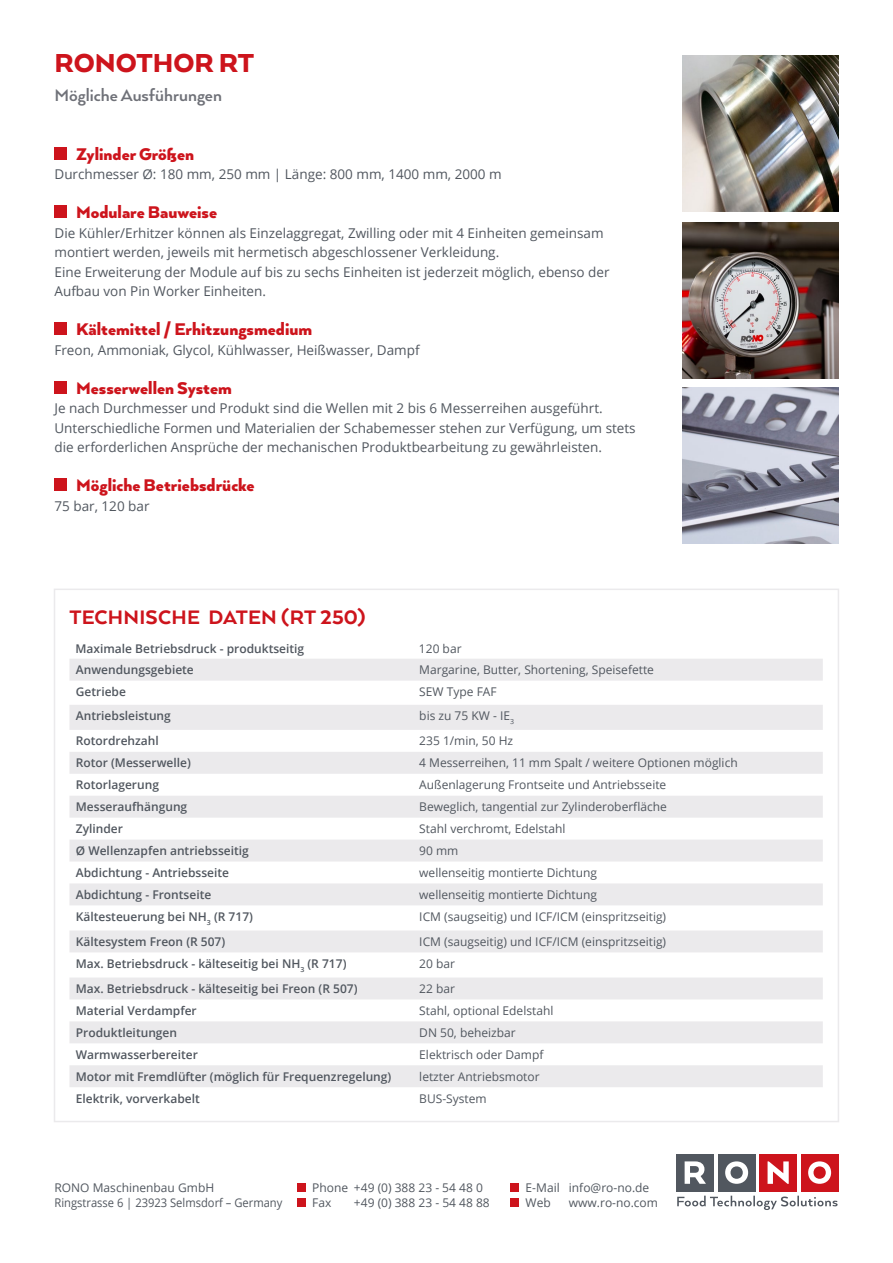
<style>
.page{position:relative;width:893px;height:1263px;background:#fff}
.page>*{position:absolute;margin:0;border:0;box-sizing:border-box;transform-origin:0 0}
.t1{font:900 30px "Arquitecta";color:#cd141c}
.t2{font:800 22.5px "Arquitecta";letter-spacing:.01em;color:#cd141c}
.t3{font:900 19.5px "Arquitecta";color:#cd141c}
.t4{font:700 19.5px "Arquitecta";color:#6f7178}
.t5{font:13.5px/19.5px "Open Sans";color:#51575f}
.t6{font:12px/15px "Open Sans";color:#51575f}
.t7{font:600 12px "Open Sans";color:#51575f}
</style>
<div class="page">
<div style="left:297px;top:1183px;width:9px;height:9px;background:#cd141c"></div>
<div style="left:297px;top:1198px;width:9px;height:9px;background:#cd141c"></div>
<div style="left:510px;top:1183px;width:9px;height:9px;background:#cd141c"></div>
<div style="left:510px;top:1198px;width:9px;height:9px;background:#cd141c"></div>
<div style="left:676px;top:1154px;width:38px;height:37px;background:#51575f"></div>
<div style="left:718px;top:1154px;width:37px;height:37px;background:#51575f"></div>
<div style="left:759px;top:1154px;width:38px;height:37px;background:#cd141c"></div>
<div style="left:801px;top:1154px;width:37px;height:37px;background:#cd141c"></div>
<svg style="left:685px;top:1161px;width:21px;height:23px"></svg>
<svg style="left:725px;top:1161px;width:23px;height:23px"></svg>
<svg style="left:808px;top:1161px;width:23px;height:23px"></svg>
<svg style="left:768px;top:1161px;width:21px;height:23px"></svg>
<svg style="left:677px;top:1196px;width:161px;height:14px"></svg>
<img style="left:682px;top:222px;width:156px;height:156px">
<img style="left:682px;top:387px;width:156px;height:156px">
<img style="left:682px;top:56px;width:156px;height:156px">
<div style="left:54px;top:589px;width:785px;height:533px;background:#fff;border:2px solid #ebeaec"></div>
<div style="left:54px;top:147px;width:13px;height:13px;background:#cd141c"></div>
<div style="left:54px;top:205px;width:13px;height:13px;background:#cd141c"></div>
<div style="left:54px;top:322px;width:13px;height:13px;background:#cd141c"></div>
<div style="left:54px;top:381px;width:13px;height:13px;background:#cd141c"></div>
<div style="left:54px;top:478px;width:13px;height:13px;background:#cd141c"></div>
<svg style="left:69px;top:659px;width:754px;height:428px;fill:#efeef0"></svg>
<h1 class="t1" style="left:54px;top:45px;width:201px">RONOTHOR RT</h1>
<h3 class="t4" style="left:54px;top:83px;width:169px">Mögliche Ausführungen</h3>
<h3 class="t3" style="left:76px;top:142px;width:119px">Zylinder Größen</h3>
<p class="t5" style="left:54px;top:164px;width:449px">Durchmesser Ø: 180 mm, 250 mm | Länge: 800 mm, 1400 mm, 2000 m</p>
<h3 class="t3" style="left:76px;top:200px;width:142px">Modulare Bauweise</h3>
<p class="t5" style="left:54px;top:223px;width:557px">Die Kühler/Erhitzer können als Einzelaggregat, Zwilling oder mit 4 Einheiten gemeinsam montiert werden, jeweils mit hermetisch abgeschlossener Verkleidung.<br>Eine Erweiterung der Module auf bis zu sechs Einheiten ist jederzeit möglich, ebenso der Aufbau von Pin Worker Einheiten.</p>
<h3 class="t3" style="left:76px;top:317px;width:237px">Kältemittel / Erhitzungsmedium</h3>
<p class="t5" style="left:54px;top:340px;width:367px">Freon, Ammoniak, Glycol, Kühlwasser, Heißwasser, Dampf</p>
<h3 class="t3" style="left:76px;top:376px;width:157px">Messerwellen System</h3>
<p class="t5" style="left:54px;top:398px;width:583px">Je nach Durchmesser und Produkt sind die Wellen mit 2 bis 6 Messerreihen ausgeführt.<br>Unterschiedliche Formen und Materialien der Schabemesser stehen zur Verfügung, um stets die erforderlichen Ansprüche der mechanischen Produktbearbeitung zu gewährleisten.</p>
<h3 class="t3" style="left:76px;top:473px;width:180px">Mögliche Betriebsdrücke</h3>
<p class="t5" style="left:54px;top:496px;width:97px">75 bar, 120 bar</p>
<h2 class="t2" style="left:69px;top:603px;width:298px">TECHNISCHE DATEN (RT 250)</h2>
<p class="t7" style="left:75px;top:640px;width:230px">Maximale Betriebsdruck - produktseitig</p>
<p class="t6" style="left:419px;top:640px;width:44px">120 bar</p>
<p class="t7" style="left:76px;top:662px;width:120px">Anwendungsgebiete</p>
<p class="t6" style="left:419px;top:662px;width:236px">Margarine, Butter, Shortening, Speisefette</p>
<p class="t7" style="left:76px;top:684px;width:52px">Getriebe</p>
<p class="t6" style="left:419px;top:684px;width:79px">SEW Type FAF</p>
<p class="t7" style="left:76px;top:708px;width:97px">Antriebsleistung</p>
<p class="t6" style="left:419px;top:708px;width:96px">bis zu 75 KW - IE<sub>3</sub></p>
<p class="t7" style="left:76px;top:733px;width:85px">Rotordrehzahl</p>
<p class="t6" style="left:419px;top:733px;width:95px">235 1/min, 50 Hz</p>
<p class="t7" style="left:76px;top:755px;width:117px">Rotor (Messerwelle)</p>
<p class="t6" style="left:419px;top:755px;width:320px">4 Messerreihen, 11 mm Spalt / weitere Optionen möglich</p>
<p class="t7" style="left:76px;top:777px;width:85px">Rotorlagerung</p>
<p class="t6" style="left:419px;top:777px;width:249px">Außenlagerung Frontseite und Antriebsseite</p>
<p class="t7" style="left:76px;top:799px;width:113px">Messeraufhängung</p>
<p class="t6" style="left:419px;top:799px;width:249px">Beweglich, tangential zur Zylinderoberfläche</p>
<p class="t7" style="left:76px;top:821px;width:49px">Zylinder</p>
<p class="t6" style="left:419px;top:821px;width:148px">Stahl verchromt, Edelstahl</p>
<p class="t7" style="left:76px;top:842px;width:175px">Ø Wellenzapfen antriebsseitig</p>
<p class="t6" style="left:419px;top:843px;width:41px">90 mm</p>
<p class="t7" style="left:76px;top:864px;width:155px">Abdichtung - Antriebsseite</p>
<p class="t6" style="left:419px;top:865px;width:179px">wellenseitig montierte Dichtung</p>
<p class="t7" style="left:76px;top:886px;width:137px">Abdichtung - Frontseite</p>
<p class="t6" style="left:419px;top:887px;width:179px">wellenseitig montierte Dichtung</p>
<p class="t7" style="left:76px;top:908px;width:179px">Kältesteuerung bei NH<sub>3</sub> (R 717)</p>
<p class="t6" style="left:419px;top:909px;width:248px">ICM (saugseitig) und ICF/ICM (einspritzseitig)</p>
<p class="t7" style="left:76px;top:933px;width:151px">Kältesystem Freon (R 507)</p>
<p class="t6" style="left:419px;top:934px;width:248px">ICM (saugseitig) und ICF/ICM (einspritzseitig)</p>
<p class="t7" style="left:76px;top:955px;width:272px">Max. Betriebsdruck - kälteseitig bei NH<sub>3</sub> (R 717)</p>
<p class="t6" style="left:419px;top:956px;width:37px">20 bar</p>
<p class="t7" style="left:76px;top:980px;width:283px">Max. Betriebsdruck - kälteseitig bei Freon (R 507)</p>
<p class="t6" style="left:419px;top:981px;width:37px">22 bar</p>
<p class="t7" style="left:76px;top:1002px;width:122px">Material Verdampfer</p>
<p class="t6" style="left:419px;top:1003px;width:136px">Stahl, optional Edelstahl</p>
<p class="t7" style="left:76px;top:1024px;width:103px">Produktleitungen</p>
<p class="t6" style="left:419px;top:1025px;width:98px">DN 50, beheizbar</p>
<p class="t7" style="left:76px;top:1046px;width:124px">Warmwasserbereiter</p>
<p class="t6" style="left:419px;top:1047px;width:126px">Elektrisch oder Dampf</p>
<p class="t7" style="left:76px;top:1068px;width:317px">Motor mit Fremdlüfter (möglich für Frequenzregelung)</p>
<p class="t6" style="left:419px;top:1069px;width:122px">letzter Antriebsmotor</p>
<p class="t7" style="left:76px;top:1090px;width:125px">Elektrik, vorverkabelt</p>
<p class="t6" style="left:419px;top:1090px;width:69px">BUS-System</p>
<p class="t6" style="left:54px;top:1180px;width:229px">RONO Maschinenbau GmbH<br>Ringstrasse 6 | 23923 Selmsdorf – Germany</p>
<p class="t6" style="left:312px;top:1180px;width:172px">Phone +49 (0) 388 23 - 54 48 0<br>Fax</p>
<p class="t6" style="left:354px;top:1195px;width:137px">+49 (0) 388 23 - 54 48 88</p>
<p class="t6" style="left:526px;top:1180px;width:125px">E-Mail info@ro-no.de<br>Web</p>
<p class="t6" style="left:569px;top:1195px;width:91px">www.ro-no.com</p>
</div>
